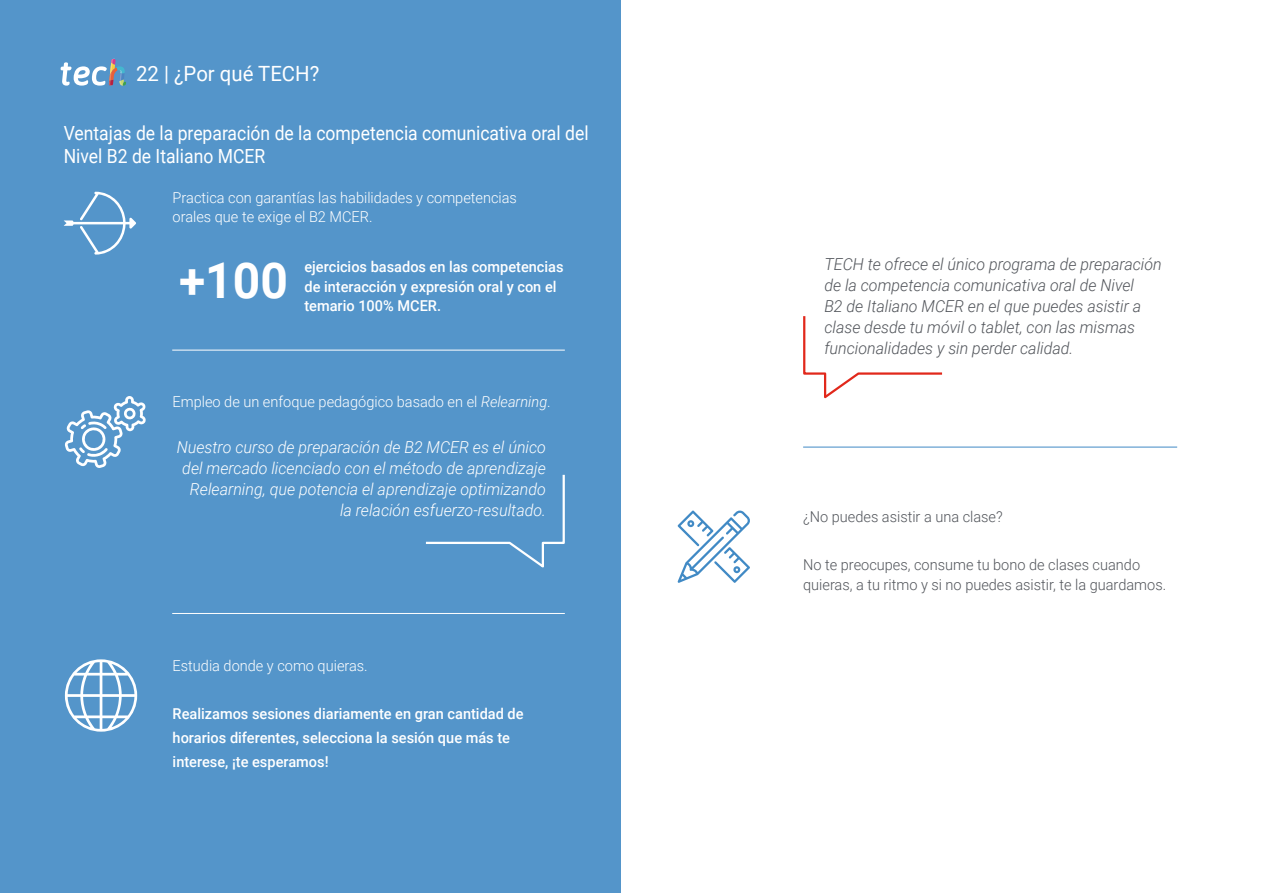
<style>
.page{position:relative;width:1263px;height:893px;background:#fff}
.page>*{position:absolute;margin:0;border:0;box-sizing:border-box;transform-origin:0 0}
.t1{font:700 49.5px "Roboto";color:#fff}
.t2{font:21px "Roboto";color:#fff}
.t3{font:19.5px/22.5px "Roboto";color:#fff;scale:.9 1}
.t4{font:italic 300 16.5px/21px "Roboto";color:#52555b}
.t5{font:italic 300 16.5px/21px "Roboto";color:#fff;text-align:right}
.t6{font:500 15px/19.5px "Roboto";color:#fff}
.t7{font:300 15px/19.5px "Roboto";color:#fff}
.t8{font:300 15px/19.5px "Roboto";color:#52555b}
.s1{font-style:italic}
</style>
<div class="page">
<div style="left:0;top:0;width:621px;height:893px;background:#5495ca"></div>
<svg style="left:803px;top:316px;width:140px;height:83px"></svg>
<svg style="left:425px;top:474px;width:140px;height:94px"></svg>
<svg style="left:65px;top:396px;width:81px;height:72px"></svg>
<svg style="left:64px;top:192px;width:72px;height:63px"></svg>
<svg style="left:65px;top:659px;width:72px;height:73px"></svg>
<svg style="left:677px;top:510px;width:73px;height:73px"></svg>
<hr style="left:172px;top:350px;width:393px;height:1px;background:#fff">
<hr style="left:172px;top:613px;width:393px;height:1px;background:#fff">
<hr style="left:803px;top:447px;width:374px;height:1px;background:#418ac5">
<svg style="left:61px;top:59px;width:65px;height:27px"></svg>
<h2 class="t2" style="left:136px;top:59px;width:185px">22 | ¿Por qué TECH?</h2>
<h3 class="t3" style="left:64px;top:121px;width:585px">Ventajas de la preparación de la competencia comunicativa oral del<br>Nivel B2 de Italiano MCER</h3>
<p class="t7" style="left:173px;top:187px;width:346px">Practica con garantías las habilidades y competencias orales que te exige el B2 MCER.</p>
<h1 class="t1" style="left:179px;top:246px;width:110px">+100</h1>
<p class="t6" style="left:304px;top:257px;width:261px">ejercicios basados en las competencias de interacción y expresión oral y con el temario 100% MCER.</p>
<p class="t7" style="left:173px;top:392px;width:380px">Empleo de un enfoque pedagógico basado en el <span class="s1">Relearning</span>.</p>
<p class="t5" style="left:177px;top:436px;width:371px">Nuestro curso de preparación de B2 MCER es el único del mercado licenciado con el método de aprendizaje Relearning, que potencia el aprendizaje optimizando la relación esfuerzo-resultado.</p>
<p class="t7" style="left:173px;top:655px;width:197px">Estudia donde y como quieras.</p>
<p class="t6" style="left:173px;top:701px;width:352px;line-height:24px">Realizamos sesiones diariamente en gran cantidad de horarios diferentes, selecciona la sesión que más te interese, ¡te esperamos!</p>
<p class="t4" style="left:824px;top:253px;width:339px">TECH te ofrece el único programa de preparación de la competencia comunicativa oral de Nivel<br>B2 de Italiano MCER en el que puedes asistir a clase desde tu móvil o tablet, con las mismas funcionalidades y sin perder calidad.</p>
<p class="t8" style="left:803px;top:506px;width:201px">¿No puedes asistir a una clase?</p>
<p class="t8" style="left:803px;top:555px;width:365px">No te preocupes, consume tu bono de clases cuando quieras, a tu ritmo y si no puedes asistir, te la guardamos.</p>
</div>
